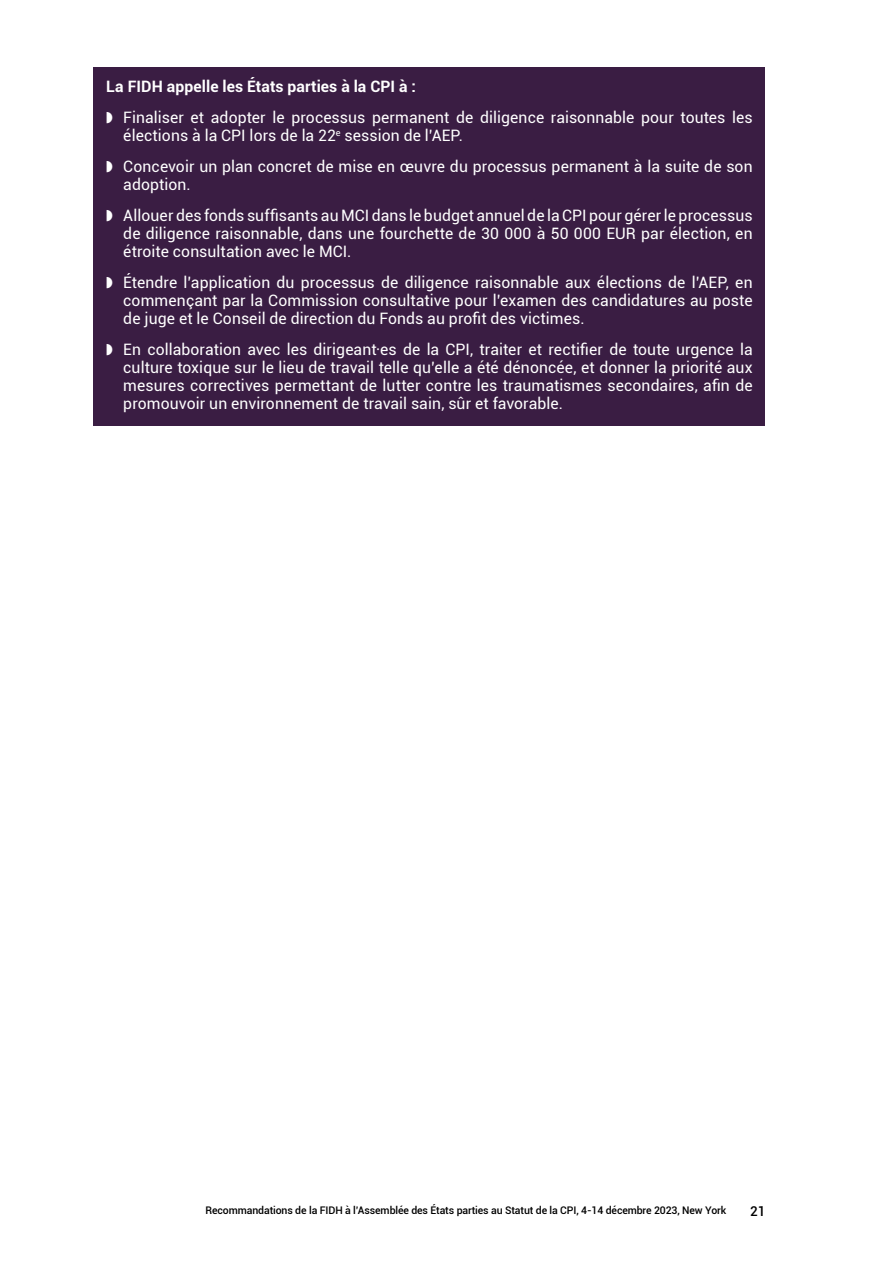
<style>
.page{position:relative;width:893px;height:1263px;background:#fff}
.page>*{position:absolute;margin:0;border:0;box-sizing:border-box;transform-origin:0 0}
.t1{font:15.75px/18.1px "Roboto";letter-spacing:.005em;color:#fff;text-align:justify}
.Box_text_header{font:700 15.75px "Roboto";letter-spacing:.005em;color:#fff}
.t2{font:500 13.5px "Roboto";color:#000}
.t3{font:500 10.5px "Roboto";letter-spacing:-.01em;color:#000}
</style>
<div class="page">
<div style="left:94px;top:67px;width:671px;height:41px;background:#3a1d43"></div>
<div style="left:94px;top:98px;width:671px;height:59px;background:#3a1d43"></div>
<div style="left:94px;top:147px;width:671px;height:59px;background:#3a1d43"></div>
<div style="left:94px;top:196px;width:671px;height:78px;background:#3a1d43"></div>
<div style="left:94px;top:263px;width:671px;height:78px;background:#3a1d43"></div>
<div style="left:94px;top:330px;width:671px;height:96px;background:#3a1d43"></div>
<p class="Box_text_header" style="left:106px;top:75px;width:311px">La FIDH appelle les États parties à la CPI à :</p>
<p class="t1" style="left:123px;top:107px;width:631px;text-indent:-17px">◗ Finaliser et adopter le processus permanent de diligence raisonnable pour toutes les élections à la CPI lors de la 22<sup>e</sup> session de l’AEP.</p>
<p class="t1" style="left:123px;top:156px;width:631px;text-indent:-17px">◗ Concevoir un plan concret de mise en œuvre du processus permanent à la suite de son adoption.</p>
<p class="t1" style="left:123px;top:205px;width:631px;text-indent:-17px">◗ Allouer des fonds suffisants au MCI dans le budget annuel de la CPI pour gérer le processus de diligence raisonnable, dans une fourchette de 30 000 à 50 000 EUR par élection, en étroite consultation avec le MCI.</p>
<p class="t1" style="left:123px;top:272px;width:631px;text-indent:-17px">◗ Étendre l’application du processus de diligence raisonnable aux élections de l’AEP, en commençant par la Commission consultative pour l’examen des candidatures au poste de juge et le Conseil de direction du Fonds au profit des victimes.</p>
<p class="t1" style="left:123px;top:340px;width:631px;text-indent:-17px">◗ En collaboration avec les dirigeant·es de la CPI, traiter et rectifier de toute urgence la culture toxique sur le lieu de travail telle qu’elle a été dénoncée, et donner la priorité aux mesures correctives permettant de lutter contre les traumatismes secondaires, afin de promouvoir un environnement de travail sain, sûr et favorable.</p>
<p class="t3" style="left:206px;top:1203px;width:522px">Recommandations de la FIDH à l’Assemblée des États parties au Statut de la CPI, 4-14 décembre 2023, New York</p>
<p class="t2" style="left:750px;top:1202px;width:17px">21</p>
</div>
